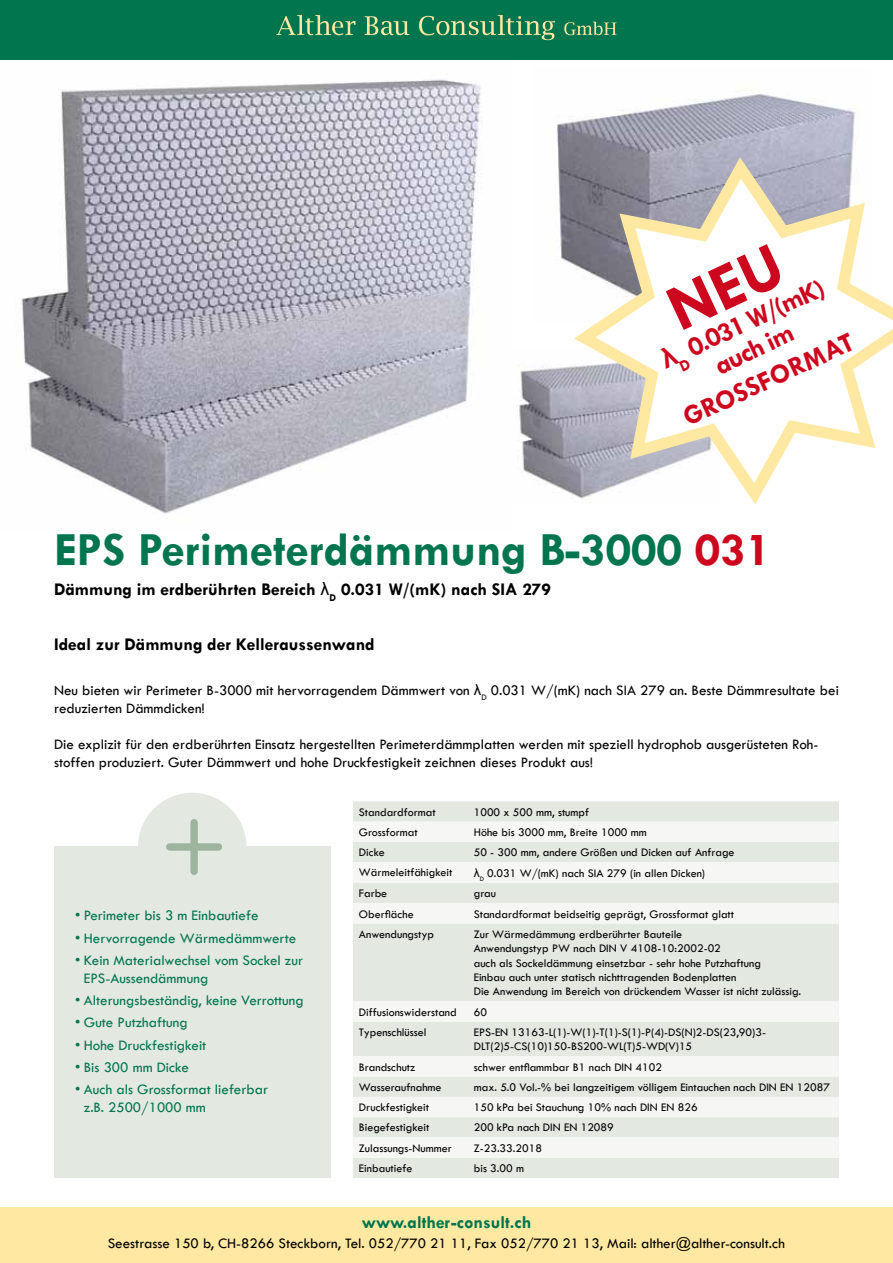
<style>
.page{position:relative;width:893px;height:1263px;background:#fff}
.page>*{position:absolute;margin:0;border:0;box-sizing:border-box;transform-origin:0 0}
.t1{font:700 48px "Tw Cen";color:#00754e}
.t2{font:700 27.9px/27.9px "Tw Cen";color:#cd071e;text-align:center}
.t3{font:700 18px "Tw Cen";color:#000}
.t4{font:700 18px "Tw Cen";color:#00754e}
.t5{font:15px/18px "Tw Cen";color:#000}
.t6{font:15px/18px "Tw Cen";color:#00754e}
.t7{font:12px/14.4px "Tw Cen";color:#000}
.s1{font-family:"Arial"}
.s2{color:#cd071e}
.s3{font-family:"Arial";font-weight:400}
</style>
<div class="page">
<div style="left:54px;top:846px;width:276px;height:332px;background:#e3e8e1"></div>
<div style="left:138px;top:793px;width:108px;height:108px;background:#e3e8e1;border-radius:50%"></div>
<div style="left:190px;top:822px;width:8px;height:49px;background:#9db49e"></div>
<div style="left:170px;top:843px;width:48px;height:8px;background:#9db49e"></div>
<img style="left:518px;top:365px;width:45px;height:125px">
<img style="left:556px;top:90px;width:300px;height:170px">
<img style="left:21px;top:79px;width:461px;height:435px">
<div style="left:353px;top:801px;width:486px;height:377px;background:#e3e8e1"></div>
<svg style="left:353px;top:822px;width:486px;height:336px;fill:#e3e8e1"></svg>
<div style="left:0;top:0;width:893px;height:60px;background:#00754e"></div>
<svg style="left:276px;top:15px;width:340px;height:25px"></svg>
<div style="left:0;top:1208px;width:893px;height:55px;background:#ffe9a2"></div>
<svg style="left:563px;top:147px;width:330px;height:357px"></svg>
<svg style="left:666px;top:244px;width:119px;height:86px"></svg>
<h2 class="t2" style="left:656px;top:348px;width:179px;rotate:-25deg"><span class="s1">λ</span><sub>D</sub> 0.031 W/(mK) auch im</h2>
<h2 class="t2" style="left:679px;top:405px;width:186px;rotate:-25deg">GROSSFORMAT</h2>
<h1 class="t1" style="left:54px;top:521px;width:719px">EPS Perimeterdämmung B-3000 <span class="s2">031</span></h1>
<h3 class="t3" style="left:54px;top:578px;width:499px">Dämmung im erdberührten Bereich <span class="s3">λ</span><sub>D</sub> 0.031 W/(mK) nach SIA 279</h3>
<h3 class="t3" style="left:54px;top:634px;width:322px">Ideal zur Dämmung der Kelleraussenwand</h3>
<p class="t5" style="left:54px;top:681px;width:786px">Neu bieten wir Perimeter B-3000 mit hervorragendem Dämmwert von <span class="s1">λ</span><sub>D</sub> 0.031 W/(mK) nach SIA 279 an. Beste Dämmresultate bei reduzierten Dämmdicken!</p>
<p class="t5" style="left:54px;top:735px;width:766px">Die explizit für den erdberührten Einsatz hergestellten Perimeterdämmplatten werden mit speziell hydrophob ausgerüsteten Roh&shy;stoffen produziert. Guter Dämmwert und hohe Druckfestigkeit zeichnen dieses Produkt aus!</p>
<p class="t6" style="left:75px;top:907px;width:185px">• Perimeter bis 3 m Einbautiefe</p>
<p class="t6" style="left:75px;top:929px;width:223px">• Hervorragende Wärmedämmwerte</p>
<p class="t6" style="left:84px;top:951px;width:221px;text-indent:-9px">• Kein Materialwechsel vom Sockel zur<br>EPS-Aussendämmung</p>
<p class="t6" style="left:75px;top:991px;width:230px">• Alterungsbeständig, keine Verrottung</p>
<p class="t6" style="left:75px;top:1014px;width:114px">• Gute Putzhaftung</p>
<p class="t6" style="left:75px;top:1036px;width:133px">• Hohe Druckfestigkeit</p>
<p class="t6" style="left:75px;top:1058px;width:115px">• Bis 300 mm Dicke</p>
<p class="t6" style="left:84px;top:1080px;width:186px;text-indent:-9px">• Auch als Grossformat lieferbar z.B. 2500/1000 mm</p>
<p class="t7" style="left:359px;top:804px;width:78px">Standardformat</p>
<p class="t7" style="left:474px;top:804px;width:117px">1000 x 500 mm, stumpf</p>
<p class="t7" style="left:359px;top:825px;width:60px">Grossformat</p>
<p class="t7" style="left:474px;top:825px;width:175px">Höhe bis 3000 mm, Breite 1000 mm</p>
<p class="t7" style="left:359px;top:845px;width:27px">Dicke</p>
<p class="t7" style="left:474px;top:845px;width:262px">50 - 300 mm, andere Größen und Dicken auf Anfrage</p>
<p class="t7" style="left:359px;top:865px;width:95px">Wärmeleitfähigkeit</p>
<p class="t7" style="left:474px;top:866px;width:233px"><span class="s1">λ</span><sub>D</sub> 0.031 W/(mK) nach SIA 279 (in allen Dicken)</p>
<p class="t7" style="left:359px;top:886px;width:30px">Farbe</p>
<p class="t7" style="left:474px;top:886px;width:24px">grau</p>
<p class="t7" style="left:359px;top:906px;width:56px">Oberfläche</p>
<p class="t7" style="left:474px;top:906px;width:262px">Standardformat beidseitig geprägt, Grossformat glatt</p>
<p class="t7" style="left:359px;top:927px;width:77px">Anwendungstyp</p>
<p class="t7" style="left:474px;top:927px;width:329px">Zur Wärmedämmung erdberührter Bauteile<br>Anwendungstyp PW nach DIN V 4108-10:2002-02<br>auch als Sockeldämmung einsetzbar - sehr hohe Putzhaftung<br>Einbau auch unter statisch nichttragenden Bodenplatten<br>Die Anwendung im Bereich von drückendem Wasser ist nicht zulässig.</p>
<p class="t7" style="left:359px;top:1005px;width:99px">Diffusionswiderstand</p>
<p class="t7" style="left:474px;top:1005px;width:15px">60</p>
<p class="t7" style="left:359px;top:1025px;width:69px">Typenschlüssel</p>
<p class="t7" style="left:474px;top:1025px;width:294px">EPS-EN 13163-L(1)-W(1)-T(1)-S(1)-P(4)-DS(N)2-DS(23,90)3-<br>DLT(2)5-CS(10)150-BS200-WL(T)5-WD(V)15</p>
<p class="t7" style="left:359px;top:1059px;width:58px">Brandschutz</p>
<p class="t7" style="left:474px;top:1059px;width:190px">schwer entflammbar B1 nach DIN 4102</p>
<p class="t7" style="left:359px;top:1080px;width:84px">Wasseraufnahme</p>
<p class="t7" style="left:474px;top:1080px;width:358px">max. 5.0 Vol.-% bei langzeitigem völligem Eintauchen nach DIN EN 12087</p>
<p class="t7" style="left:359px;top:1100px;width:72px">Druckfestigkeit</p>
<p class="t7" style="left:474px;top:1100px;width:225px">150 kPa bei Stauchung 10% nach DIN EN 826</p>
<p class="t7" style="left:359px;top:1120px;width:72px">Biegefestigkeit</p>
<p class="t7" style="left:474px;top:1120px;width:142px">200 kPa nach DIN EN 12089</p>
<p class="t7" style="left:359px;top:1141px;width:94px">Zulassungs-Nummer</p>
<p class="t7" style="left:474px;top:1141px;width:70px">Z-23.33.2018</p>
<p class="t7" style="left:359px;top:1161px;width:55px">Einbautiefe</p>
<p class="t7" style="left:474px;top:1161px;width:52px">bis 3.00 m</p>
<h3 class="t4" style="left:362px;top:1211px;width:171px">www.alther-consult.ch</h3>
<p class="t5" style="left:108px;top:1234px;width:679px">Seestrasse 150 b, CH-8266 Steckborn, Tel. 052/770 21 11, Fax 052/770 21 13, Mail: alther@alther-consult.ch</p>
</div>
